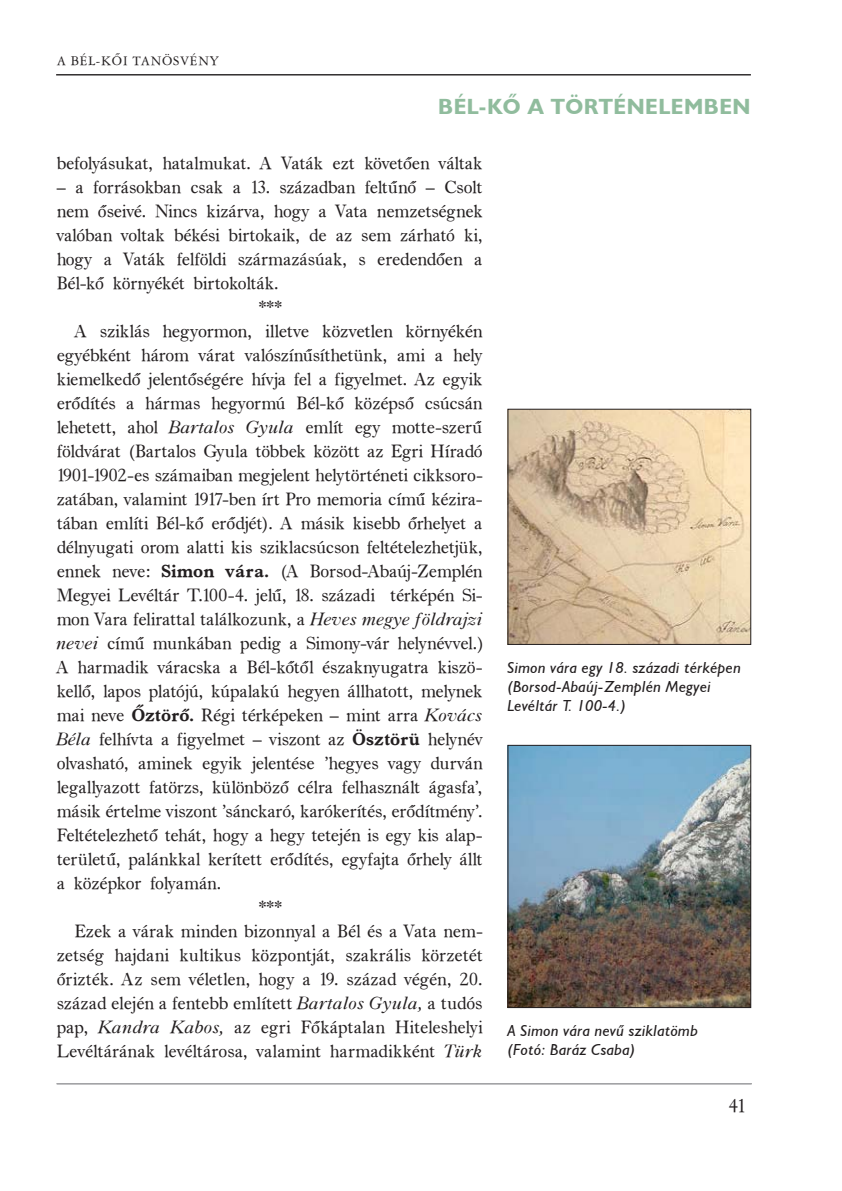
<style>
.page{position:relative;width:842px;height:1191px;background:#fff}
.page>*{position:absolute;margin:0;border:0;box-sizing:border-box;transform-origin:0 0}
.t1{font:700 22px "Humanist 521 PFL";letter-spacing:.025em;color:#90bc9d}
.t2{font:19px "Dutch 766 PFL";color:#231f20}
.t3{font:18px "Dutch 766 PFL";letter-spacing:.01em;color:#231f20}
.t4{font:italic 16px/19.2px "Humanist 521 PFL";letter-spacing:.02em;color:#231f20}
.t5{font:14px "American Garamond PFL";letter-spacing:.05em;color:#231f20}
.s1{font-style:italic}
.s2{font-weight:700}
</style>
<div class="page">
<hr style="left:56px;top:74px;width:695px;height:1px;background:#231f20">
<hr style="left:57px;top:1083px;width:695px;height:1px;background:#bbbdc0">
<img style="left:509px;top:411px;width:240px;height:232px">
<div style="left:507px;top:409px;width:244px;height:236px;border:1px solid #231f20"></div>
<img style="left:509px;top:747px;width:240px;height:259px">
<div style="left:507px;top:745px;width:244px;height:263px;border:1px solid #231f20"></div>
<p class="t5" style="left:57px;top:56px;width:164px">A BÉL-KÕI TANÖSVÉNY</p>
<p class="t1" style="left:438px;top:98px;width:314px">BÉL-KÕ A TÖRTÉNELEMBEN</p>
<p class="t3" style="left:57px;top:156px;width:427px">befolyásukat, hatalmukat. A Vaták ezt követően váltak</p>
<p class="t3" style="left:57px;top:180px;width:427px">– a forrásokban csak a 13. században feltűnő – Csolt</p>
<p class="t3" style="left:57px;top:204px;width:427px">nem őseivé. Nincs kizárva, hogy a Vata nemzetségnek</p>
<p class="t3" style="left:57px;top:228px;width:427px">valóban voltak békési birtokaik, de az sem zárható ki,</p>
<p class="t3" style="left:57px;top:252px;width:427px">hogy a Vaták felföldi származásúak, s eredendően a</p>
<p class="t3" style="left:57px;top:276px;width:223px">Bél-kő környékét birtokolták.</p>
<p class="t3" style="left:258px;top:300px;width:24px">***</p>
<p class="t3" style="left:75px;top:324px;width:409px">A sziklás hegyormon, illetve közvetlen környékén</p>
<p class="t3" style="left:57px;top:348px;width:427px">egyébként három várat valószínűsíthetünk, ami a hely</p>
<p class="t3" style="left:57px;top:372px;width:427px">kiemelkedő jelentőségére hívja fel a figyelmet. Az egyik</p>
<p class="t3" style="left:57px;top:396px;width:427px">erődítés a hármas hegyormú Bél-kő középső csúcsán</p>
<p class="t3" style="left:57px;top:420px;width:427px">lehetett, ahol <span class="s1">Bartalos Gyula</span> említ egy motte-szerű</p>
<p class="t3" style="left:57px;top:444px;width:427px">földvárat (Bartalos Gyula többek között az Egri Híradó</p>
<p class="t3" style="left:57px;top:468px;width:427px">1901-1902-es számaiban megjelent helytörténeti cikksoro-</p>
<p class="t3" style="left:57px;top:492px;width:427px">zatában, valamint 1917-ben írt Pro memoria című kézira-</p>
<p class="t3" style="left:57px;top:516px;width:427px">tában említi Bél-kő erődjét). A másik kisebb őrhelyet a</p>
<p class="t3" style="left:57px;top:540px;width:427px">délnyugati orom alatti kis sziklacsúcson feltételezhetjük,</p>
<p class="t3" style="left:57px;top:564px;width:427px">ennek neve: <span class="s2">Simon vára.</span> (A Borsod-Abaúj-Zemplén</p>
<p class="t3" style="left:57px;top:588px;width:427px">Megyei Levéltár T.100-4. jelű, 18. századi térképén Si-</p>
<p class="t3" style="left:57px;top:612px;width:427px">mon Vara felirattal találkozunk, a <span class="s1">Heves megye földrajzi</span></p>
<p class="t3" style="left:57px;top:636px;width:427px"><span class="s1">nevei</span> című munkában pedig a Simony-vár helynévvel.)</p>
<p class="t3" style="left:57px;top:660px;width:427px">A harmadik váracska a Bél-kőtől északnyugatra kiszö-</p>
<p class="t3" style="left:57px;top:684px;width:427px">kellő, lapos platójú, kúpalakú hegyen állhatott, melynek</p>
<p class="t3" style="left:57px;top:708px;width:427px">mai neve <span class="s2">Őztörő.</span> Régi térképeken – mint arra <span class="s1">Kovács</span></p>
<p class="t3" style="left:57px;top:732px;width:427px"><span class="s1">Béla</span> felhívta a figyelmet – viszont az <span class="s2">Ösztörü</span> helynév</p>
<p class="t3" style="left:57px;top:756px;width:427px">olvasható, aminek egyik jelentése ’hegyes vagy durván</p>
<p class="t3" style="left:57px;top:780px;width:427px">legallyazott fatörzs, különböző célra felhasznált ágasfa’,</p>
<p class="t3" style="left:57px;top:804px;width:427px">másik értelme viszont ’sánckaró, karókerítés, erődítmény’.</p>
<p class="t3" style="left:57px;top:828px;width:427px">Feltételezhető tehát, hogy a hegy tetején is egy kis alap-</p>
<p class="t3" style="left:57px;top:852px;width:427px">területű, palánkkal kerített erődítés, egyfajta őrhely állt</p>
<p class="t3" style="left:57px;top:876px;width:166px">a középkor folyamán.</p>
<p class="t3" style="left:258px;top:900px;width:24px">***</p>
<p class="t3" style="left:75px;top:924px;width:409px">Ezek a várak minden bizonnyal a Bél és a Vata nem-</p>
<p class="t3" style="left:57px;top:948px;width:427px">zetség hajdani kultikus központját, szakrális körzetét</p>
<p class="t3" style="left:57px;top:972px;width:427px">őrizték. Az sem véletlen, hogy a 19. század végén, 20.</p>
<p class="t3" style="left:57px;top:996px;width:427px">század elején a fentebb említett <span class="s1">Bartalos Gyula,</span> a tudós</p>
<p class="t3" style="left:57px;top:1020px;width:427px">pap, <span class="s1">Kandra Kabos,</span> az egri Főkáptalan Hiteleshelyi</p>
<p class="t3" style="left:57px;top:1044px;width:427px">Levéltárának levéltárosa, valamint harmadikként <span class="s1">Türk</span></p>
<p class="t4" style="left:507px;top:659px;width:235px">Simon vára egy 18. századi térképen (Borsod-Abaúj-Zemplén Megyei<br>Levéltár T. 100-4.)</p>
<p class="t4" style="left:507px;top:1022px;width:192px">A Simon vára nevû sziklatömb (Fotó: Baráz Csaba)</p>
<p class="t2" style="left:729px;top:1099px;width:16px">41</p>
</div>
